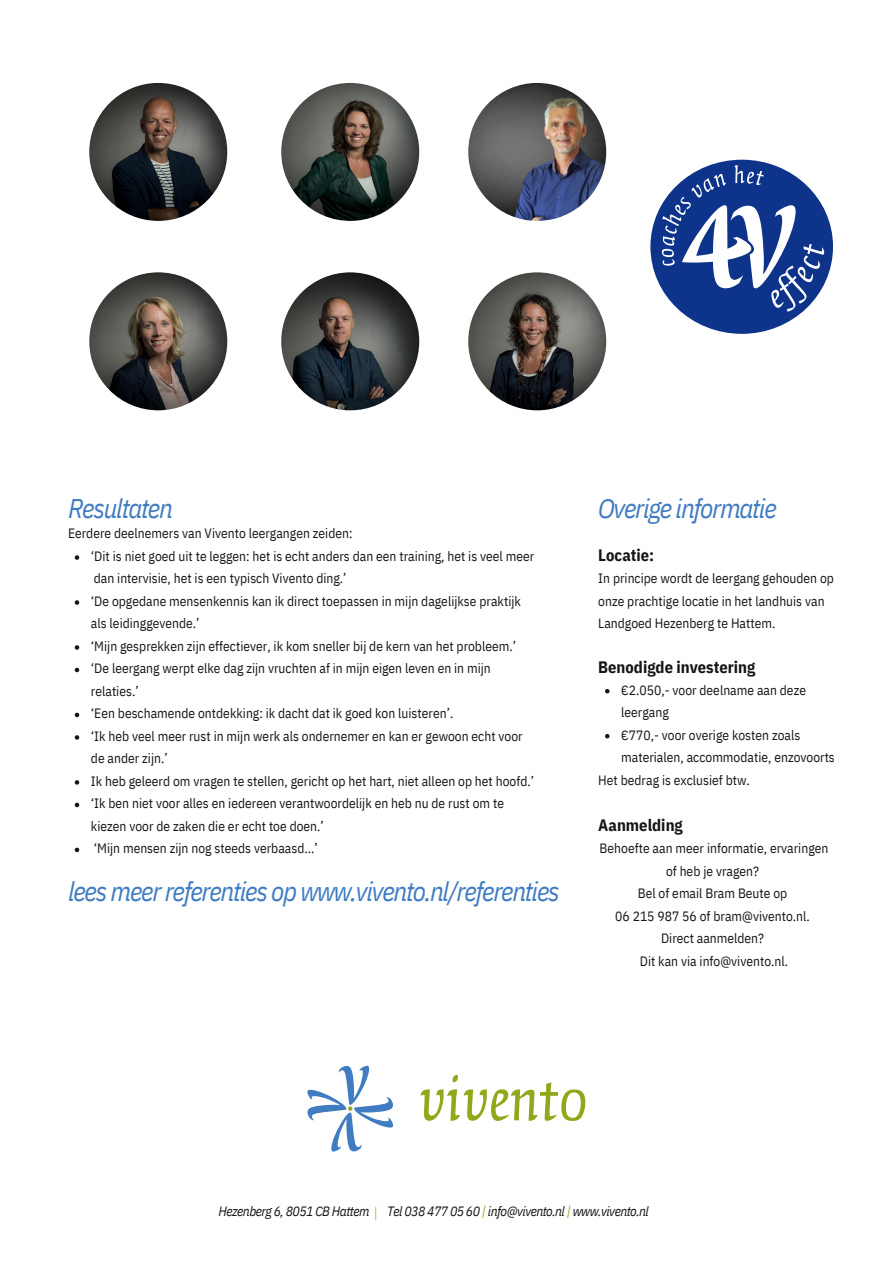
<style>
.page{position:relative;width:893px;height:1264px;background:#fff}
.page>*{position:absolute;margin:0;border:0;box-sizing:border-box;transform-origin:0 0}
.t1{font:italic 27px "IBM Plex Sans Cond";letter-spacing:-.045em;color:#407cc2}
.t2{font:700 16.5px "IBM Plex Sans Cond";color:#171615}
.t3{font:13.5px/22.5px "IBM Plex Sans Cond";color:#171615}
.t4{font:italic 13.5px "IBM Plex Sans Cond";letter-spacing:-.035em;color:#171615}
.s1{font-family:"Open Sans Condensed";font-weight:300;font-style:normal;color:#94a71b}
.s2{color:#94a71b}
</style>
<div class="page">
<svg style="left:307px;top:1065px;width:86px;height:86px"></svg>
<svg style="left:420px;top:1075px;width:165px;height:45px"></svg>
<svg style="left:75px;top:555px;width:4px;height:5px"></svg>
<svg style="left:75px;top:600px;width:4px;height:4px"></svg>
<svg style="left:75px;top:645px;width:4px;height:4px"></svg>
<svg style="left:75px;top:667px;width:4px;height:5px"></svg>
<svg style="left:75px;top:712px;width:4px;height:5px"></svg>
<svg style="left:75px;top:735px;width:4px;height:4px"></svg>
<svg style="left:75px;top:780px;width:4px;height:4px"></svg>
<svg style="left:75px;top:802px;width:4px;height:5px"></svg>
<svg style="left:75px;top:847px;width:4px;height:5px"></svg>
<svg style="left:605px;top:689px;width:4px;height:4px"></svg>
<svg style="left:605px;top:734px;width:4px;height:4px"></svg>
<svg style="left:650px;top:160px;width:183px;height:174px"></svg>
<img style="left:89px;top:83px;width:138px;height:138px;border-radius:50%">
<img style="left:89px;top:272px;width:138px;height:138px;border-radius:50%">
<img style="left:281px;top:83px;width:138px;height:138px;border-radius:50%">
<img style="left:281px;top:272px;width:138px;height:138px;border-radius:50%">
<img style="left:468px;top:83px;width:138px;height:138px;border-radius:50%">
<img style="left:468px;top:272px;width:138px;height:138px;border-radius:50%">
<p class="t1" style="left:598px;top:490px;width:180px">Overige informatie</p>
<p class="t2" style="left:598px;top:544px;width:57px">Locatie:</p>
<p class="t1" style="left:68px;top:490px;width:106px">Resultaten</p>
<p class="t3" style="left:68px;top:522px;width:286px">Eerdere deelnemers van Vivento leergangen zeiden:</p>
<p class="t3" style="left:91px;top:544px;width:445px">‘Dit is niet goed uit te leggen: het is echt anders dan een training, het is veel meer dan intervisie, het is een typisch Vivento ding.’</p>
<p class="t3" style="left:91px;top:589px;width:431px">‘De opgedane mensenkennis kan ik direct toepassen in mijn dagelijkse praktijk als leidinggevende.’</p>
<p class="t3" style="left:91px;top:634px;width:426px">‘Mijn gesprekken zijn effectiever, ik kom sneller bij de kern van het probleem.’</p>
<p class="t3" style="left:91px;top:657px;width:401px">‘De leergang werpt elke dag zijn vruchten af in mijn eigen leven en in mijn relaties.’</p>
<p class="t3" style="left:91px;top:702px;width:364px">‘Een beschamende ontdekking: ik dacht dat ik goed kon luisteren’.</p>
<p class="t3" style="left:91px;top:724px;width:433px">‘Ik heb veel meer rust in mijn werk als ondernemer en kan er gewoon echt voor de ander zijn.’</p>
<p class="t3" style="left:91px;top:769px;width:444px">Ik heb geleerd om vragen te stellen, gericht op het hart, niet alleen op het hoofd.’</p>
<p class="t3" style="left:91px;top:792px;width:414px">‘Ik ben niet voor alles en iedereen verantwoordelijk en heb nu de rust om te kiezen voor de zaken die er echt toe doen.’</p>
<p class="t3" style="left:94px;top:837px;width:225px">‘Mijn mensen zijn nog steeds verbaasd...’</p>
<p class="t3" style="left:599px;top:837px;width:230px;text-align:center">Behoefte aan meer informatie, ervaringen of heb je vragen?</p>
<p class="t3" style="left:637px;top:882px;width:151px">Bel of email Bram Beute op</p>
<p class="t3" style="left:615px;top:904px;width:196px">06 215 987 56 of bram@vivento.nl.</p>
<p class="t3" style="left:661px;top:926px;width:104px">Direct aanmelden?</p>
<p class="t3" style="left:639px;top:949px;width:150px">Dit kan via info@vivento.nl.</p>
<p class="t3" style="left:598px;top:567px;width:237px">In principe wordt de leergang gehouden op onze prachtige locatie in het landhuis van<br>Landgoed Hezenberg te Hattem.</p>
<p class="t2" style="left:598px;top:656px;width:159px">Benodigde investering</p>
<p class="t3" style="left:621px;top:678px;width:186px">€2.050,- voor deelname aan deze leergang</p>
<p class="t3" style="left:621px;top:723px;width:215px">€770,- voor overige kosten zoals materialen, accommodatie, enzovoorts</p>
<p class="t3" style="left:598px;top:768px;width:153px">Het bedrag is exclusief btw.</p>
<p class="t2" style="left:598px;top:813px;width:86px">Aanmelding</p>
<p class="t1" style="left:68px;top:872px;width:493px">lees meer referenties op www.vivento.nl/referenties</p>
<p class="t4" style="left:218px;top:1202px;width:161px">Hezenberg 6, 8051 CB Hattem <span class="s1">|</span></p>
<p class="t4" style="left:387px;top:1202px;width:263px">Tel 038 477 05 60 <span class="s2">|</span> info@vivento.nl <span class="s2">|</span> www.vivento.nl</p>
</div>
